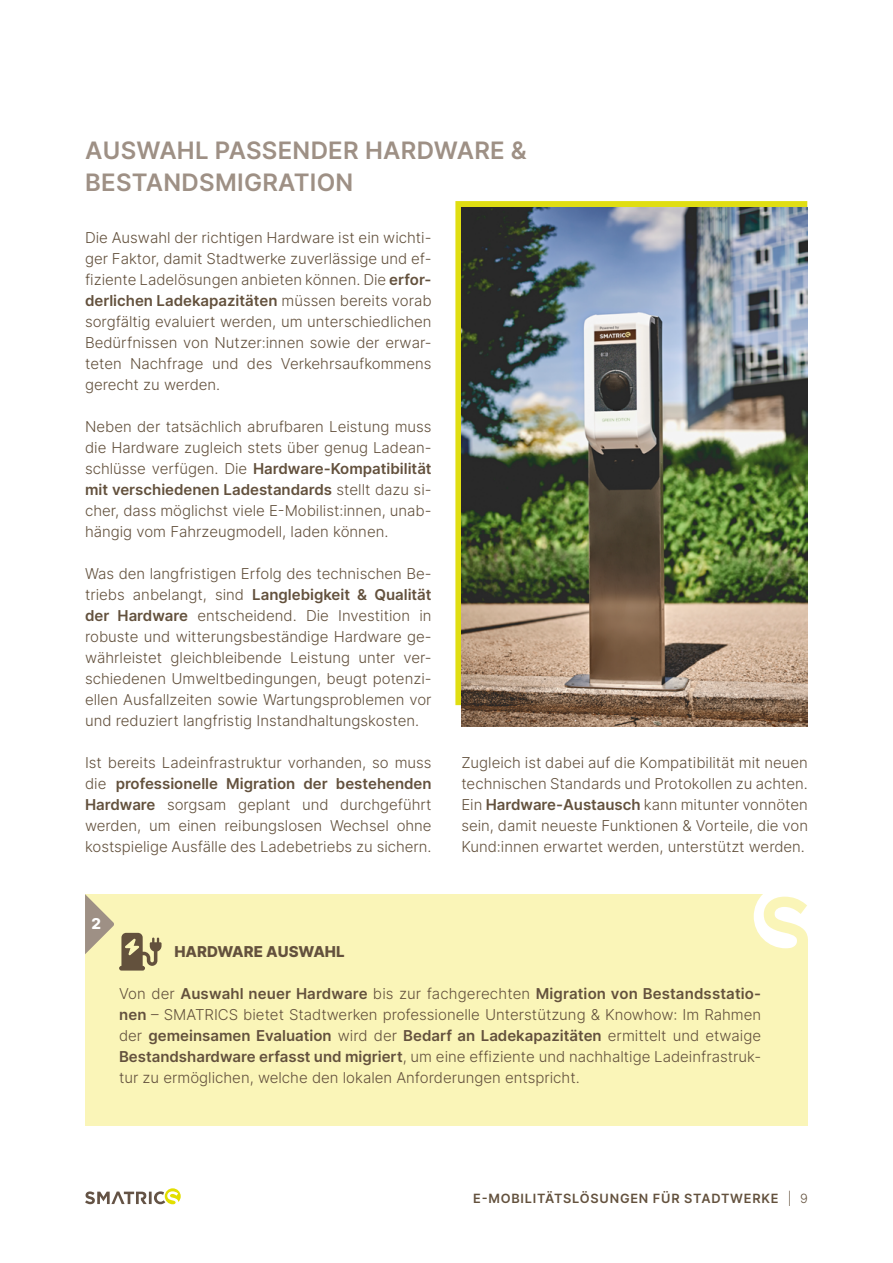
<style>
.page{position:relative;width:893px;height:1263px;background:#fff}
.page>*{position:absolute;margin:0;border:0;box-sizing:border-box;transform-origin:0 0}
.t1{font:600 24px/31.5px "Inter";letter-spacing:.01em;color:#9e9085}
.t2{font:300 15px/21px "Inter";color:#63513d;text-align:justify}
.t3{font:800 15px "Inter";color:#63513d}
.t4{font:800 15px "Inter";color:#fff}
.t5{font:600 12.75px "Inter";letter-spacing:.06em;color:#63513d}
.s1{font-weight:600}
.s2{font-weight:300}
</style>
<div class="page">
<svg style="left:85px;top:1188px;width:96px;height:16px"></svg>
<div style="left:85px;top:894px;width:723px;height:232px;background:#faf5b8"></div>
<svg style="left:455px;top:201px;width:352px;height:504px;background:#e1df1d"></svg>
<img style="left:461px;top:207px;width:347px;height:519px">
<svg style="left:754px;top:894px;width:54px;height:54px"></svg>
<svg style="left:85px;top:894px;width:77px;height:76px"></svg>
<h1 class="t1" style="left:85px;top:134px;width:443px">AUSWAHL PASSENDER HARDWARE &amp;<br>BESTANDSMIGRATION</h1>
<p class="t2" style="left:85px;top:227px;width:348px">Die Auswahl der richtigen Hardware ist ein wichti&shy;ger Faktor, damit Stadtwerke zuverlässige und ef&shy;fiziente Ladelösungen anbieten können. Die <span class="s1">erfor&shy;derlichen Ladekapazitäten</span> müssen bereits vorab sorgfältig evaluiert werden, um unterschiedlichen Bedürfnissen von Nutzer:innen sowie der erwar&shy;teten Nachfrage und des Verkehrsaufkommens gerecht zu werden.</p>
<p class="t2" style="left:85px;top:416px;width:348px">Neben der tatsächlich abrufbaren Leistung muss die Hardware zugleich stets über genug Ladean&shy;schlüsse verfügen. Die <span class="s1">Hardware-Kompatibilität mit verschiedenen Ladestandards</span> stellt dazu si&shy;cher, dass möglichst viele E-Mobilist:innen, unab&shy;hängig vom Fahrzeugmodell, laden können.</p>
<p class="t2" style="left:85px;top:563px;width:348px">Was den langfristigen Erfolg des technischen Be&shy;triebs anbelangt, sind <span class="s1">Langlebigkeit &amp; Qualität der Hardware</span> entscheidend. Die Investition in robuste und witterungsbeständige Hardware ge&shy;währleistet gleichbleibende Leistung unter ver&shy;schiedenen Umweltbedingungen, beugt potenzi&shy;ellen Ausfallzeiten sowie Wartungsproblemen vor und reduziert langfristig Instandhaltungskosten.</p>
<p class="t2" style="left:85px;top:752px;width:348px">Ist bereits Ladeinfrastruktur vorhanden, so muss die <span class="s1">professionelle Migration der bestehenden Hardware</span> sorgsam geplant und durchgeführt werden, um einen reibungslosen Wechsel ohne kostspielige Ausfälle des Ladebetriebs zu sichern.</p>
<p class="t2" style="left:461px;top:752px;width:348px">Zugleich ist dabei auf die Kompatibilität mit neuen technischen Standards und Protokollen zu achten.<br>Ein <span class="s1">Hardware-Austausch</span> kann mitunter vonnöten sein, damit neueste Funktionen &amp; Vorteile, die von Kund:innen erwartet werden, unterstützt werden.</p>
<p class="t4" style="left:92px;top:912px;width:11px">2</p>
<p class="t3" style="left:174px;top:941px;width:172px">HARDWARE AUSWAHL</p>
<p class="t2" style="left:119px;top:983px;width:644px">Von der <span class="s1">Auswahl neuer Hardware</span> bis zur fachgerechten <span class="s1">Migration von Bestandsstatio&shy;nen</span> – SMATRICS bietet Stadtwerken professionelle Unterstützung &amp; Knowhow: Im Rahmen der <span class="s1">gemeinsamen Evaluation</span> wird der <span class="s1">Bedarf an Ladekapazitäten</span> ermittelt und etwaige <span class="s1">Bestandshardware erfasst und migriert</span>, um eine effiziente und nachhaltige Ladeinfrastruk&shy;tur zu ermöglichen, welche den lokalen Anforderungen entspricht.</p>
<p class="t5" style="left:473px;top:1189px;width:336px">E-MOBILITÄTSLÖSUNGEN FÜR STADTWERKE <span class="s2">| 9</span></p>
</div>
